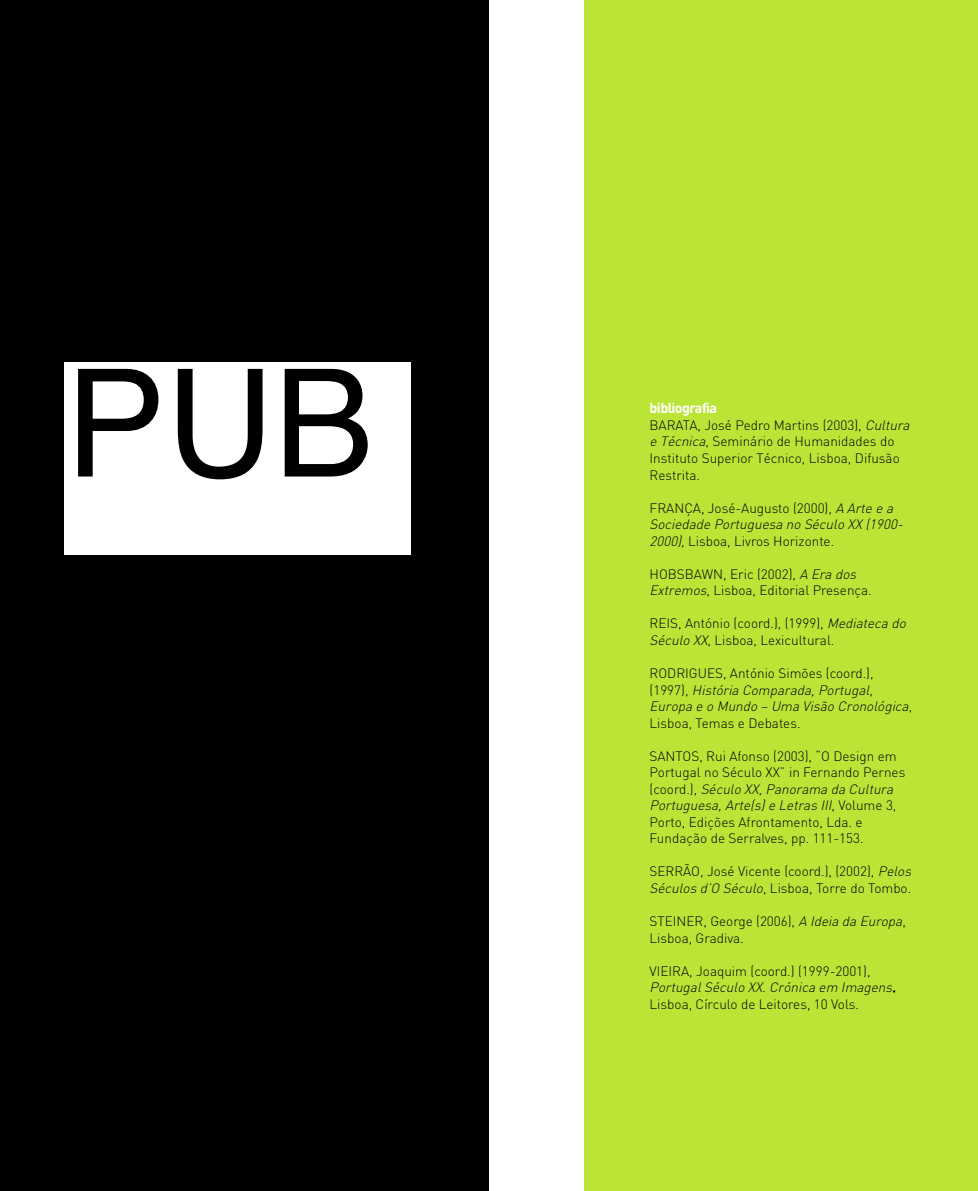
<style>
.page{position:relative;width:978px;height:1191px;background:#fff}
.page>*{position:absolute;margin:0;border:0;box-sizing:border-box;transform-origin:0 0}
.t1{font:150px "Helvetica";color:#000}
.t2{font:700 14.25px "DIN";letter-spacing:-.04em;color:#fff}
.t3{font:300 13.5px/16.5px "DIN";color:#030001}
.s1{font-style:italic}
</style>
<div class="page">
<div style="left:584px;top:0;width:394px;height:1191px;background:#bae537"></div>
<div style="left:0;top:0;width:489px;height:1191px;background:#000"></div>
<div style="left:64px;top:362px;width:347px;height:193px;background:#fff"></div>
<h1 class="t1" style="left:65px;top:337px;width:310px">PUB</h1>
<p class="t2" style="left:650px;top:400px;width:69px">bibliografia</p>
<p class="t3" style="left:650px;top:417px;width:264px">BARATA, José Pedro Martins (2003), <span class="s1">Cultura eTécnica</span>, Seminário de Humanidades do Instituto Superior Técnico, Lisboa, Difusão Restrita.</p>
<p class="t3" style="left:650px;top:500px;width:257px">FRANÇA, José-Augusto (2000), <span class="s1">AArteea<br>Sociedade Portuguesa no Século XX (1900-<br>2000)</span>, Lisboa, Livros Horizonte.</p>
<p class="t3" style="left:650px;top:566px;width:224px">HOBSBAWN, Eric (2002), <span class="s1">AErados<br>Extremos</span>, Lisboa, Editorial Presença.</p>
<p class="t3" style="left:650px;top:615px;width:261px">REIS, António (coord.), (1999), <span class="s1">Mediatecado<br>SéculoXX</span>, Lisboa, Lexicultural.</p>
<p class="t3" style="left:650px;top:665px;width:264px">RODRIGUES, António Simões (coord.),<br>( 1 9 9 7 ) , <span class="s1">História Comparada, Portugal, Europa e o Mundo – Uma Visão Cronológica</span>, Lisboa, Temas e Debates.</p>
<p class="t3" style="left:650px;top:747px;width:257px">SANTOS, Rui Afonso (2003), “O Design em Portugal no Século XX” in Fernando Pernes ( c o o rd . ) , <span class="s1">Século XX, Panorama da Cultura Portuguesa, Arte(s) e Letras III</span>, Vo l u m e 3 , Porto, Edições Afrontamento, Lda. e Fundação de Serralves, pp. 111-153.</p>
<p class="t3" style="left:650px;top:863px;width:266px">SERRÃO, José Vicente (coord.), (2002), <span class="s1">Pelos<br>Séculosd’OSéculo</span>, Lisboa, Torre do Tombo.</p>
<p class="t3" style="left:650px;top:913px;width:258px">STEINER, George (2006), <span class="s1">AIdeiadaEuropa</span>,<br>Lisboa, Gradiva.</p>
<p class="t3" style="left:650px;top:962px;width:248px">VIEIRA, Joaquim (coord.) (1999-2001),<br><span class="s1">Portugal Século XX. Crónica em Imagens</span>.<br>Lisboa, Círculo de Leitores, 10 Vols.</p>
</div>
